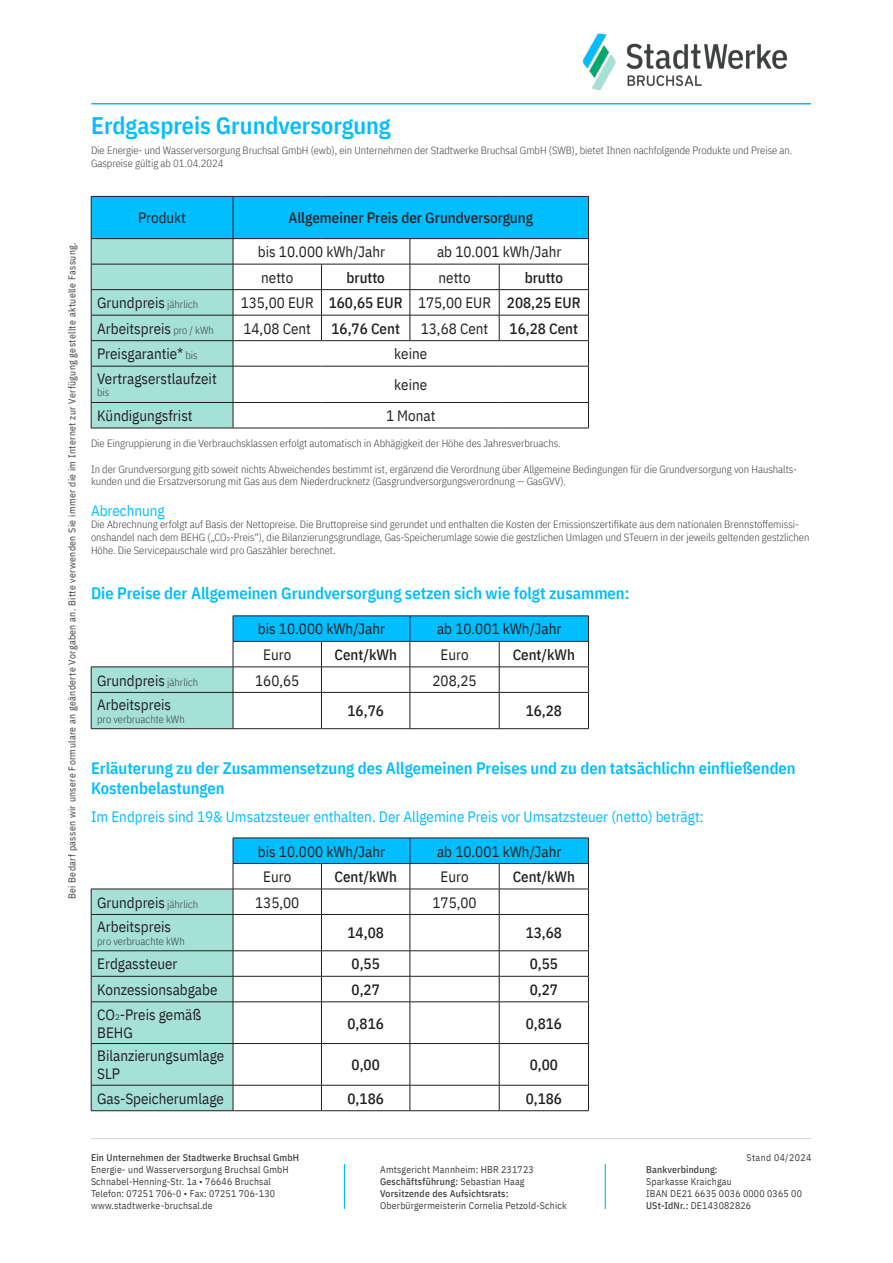
<style>
.page{position:relative;width:893px;height:1263px;background:#fff}
.page>*{position:absolute;margin:0;border:0;box-sizing:border-box;transform-origin:0 0}
.t1{font:600 24px "IBM Plex Sans Cond";color:#00beff}
.t2{font:600 16.5px/19.8px "IBM Plex Sans Cond";color:#00beff}
.Fließtext{font:15px/18px "IBM Plex Sans Cond";color:#231f20}
.Fließtext-2{font:500 15px "IBM Plex Sans Cond";color:#231f20}
.H4_wie_Fließtext{font:15px "IBM Plex Sans Cond";color:#00beff}
.Fließtext_klein{font:300 10.5px/12.6px "IBM Plex Sans Cond";color:#3c4141}
.Fließtext-3{font:300 10.5px "IBM Plex Sans Cond";color:#3c4141}
.t3{font:9.75px/12px "IBM Plex Sans Cond";letter-spacing:.02em;color:#3e3e3f}
.t4{font:500 9.75px/12px "IBM Plex Sans Cond";letter-spacing:.02em;color:#3e3e3f}
.t5{font:9.75px "IBM Plex Sans Cond";letter-spacing:.04em;color:#3e3e3f}
.s1{font-weight:300;font-size:10.5px;color:#3c4141}
.s2{font-weight:300}
.s3{font-weight:400}
.s4{font-weight:500}
</style>
<div class="page">
<hr style="left:91px;top:1138px;width:720px;height:1px;background:#d1d2d4">
<img style="left:582px;top:33px;width:206px;height:57px">
<hr style="left:92px;top:103px;width:719px;height:1px;background:#00beff">
<hr style="left:344px;top:1164px;width:1px;height:45px;background:#00beff">
<hr style="left:605px;top:1164px;width:1px;height:45px;background:#00beff">
<svg style="left:91px;top:196px;width:498px;height:232px"></svg>
<hr style="left:91px;top:428px;width:142px;height:1px;background:#231f20">
<hr style="left:233px;top:428px;width:88px;height:1px;background:#231f20">
<hr style="left:321px;top:428px;width:89px;height:1px;background:#231f20">
<hr style="left:410px;top:428px;width:89px;height:1px;background:#231f20">
<hr style="left:499px;top:428px;width:90px;height:1px;background:#231f20">
<svg style="left:91px;top:616px;width:498px;height:113px"></svg>
<hr style="left:91px;top:667px;width:142px;height:1px;background:#231f20">
<svg style="left:91px;top:838px;width:498px;height:273px"></svg>
<hr style="left:91px;top:889px;width:142px;height:1px;background:#231f20">
<h1 class="t1" style="left:91px;top:107px;width:301px">Erdgaspreis Grundversorgung</h1>
<p class="Fließtext_klein" style="left:91px;top:143px;width:703px">Die Energie- und Wasserversorgung Bruchsal GmbH (ewb), ein Unternehmen der Stadtwerke Bruchsal GmbH (SWB), bietet Ihnen nachfolgende Produkte und Preise an.</p>
<p class="Fließtext_klein" style="left:91px;top:156px;width:134px">Gaspreise gültig ab 01.04.2024</p>
<p class="t5" style="left:65px;top:899px;width:658px;rotate:-90deg">Bei Bedarf passen wir unsere Formulare an geänderte Vorgaben an. Bitte verwenden Sie immer die im Internet zur Verfügung gestellte aktuelle Fassung.</p>
<p class="Fließtext" style="left:138px;top:208px;width:49px">Produkt</p>
<p class="Fließtext-2" style="left:289px;top:206px;width:246px">Allgemeiner Preis der Grundversorgung</p>
<p class="Fließtext" style="left:258px;top:242px;width:129px">bis 10.000 kWh/Jahr</p>
<p class="Fließtext" style="left:437px;top:242px;width:126px">ab 10.001 kWh/Jahr</p>
<p class="Fließtext" style="left:261px;top:267px;width:34px">netto</p>
<p class="Fließtext-2" style="left:346px;top:266px;width:40px">brutto</p>
<p class="Fließtext" style="left:439px;top:267px;width:34px">netto</p>
<p class="Fließtext-2" style="left:525px;top:266px;width:40px">brutto</p>
<p class="Fließtext" style="left:97px;top:293px;width:103px">Grundpreis <span class="s1">jährlich</span></p>
<p class="Fließtext" style="left:241px;top:293px;width:75px">135,00 EUR</p>
<p class="Fließtext-2" style="left:329px;top:291px;width:75px">160,65 EUR</p>
<p class="Fließtext" style="left:418px;top:293px;width:75px">175,00 EUR</p>
<p class="Fließtext-2" style="left:507px;top:291px;width:75px">208,25 EUR</p>
<p class="Fließtext" style="left:97px;top:318px;width:118px">Arbeitspreis <span class="s1">pro / kWh</span></p>
<p class="Fließtext" style="left:243px;top:318px;width:69px">14,08 Cent</p>
<p class="Fließtext-2" style="left:331px;top:317px;width:70px">16,76 Cent</p>
<p class="Fließtext" style="left:421px;top:318px;width:69px">13,68 Cent</p>
<p class="Fließtext-2" style="left:510px;top:317px;width:70px">16,28 Cent</p>
<p class="Fließtext" style="left:97px;top:344px;width:102px">Preisgarantie* <span class="s1">bis</span></p>
<p class="Fließtext" style="left:394px;top:344px;width:34px">keine</p>
<p class="Fließtext" style="left:97px;top:368px;width:121px">Vertragserstlaufzeit</p>
<p class="Fließtext-3" style="left:97px;top:385px;width:14px">bis</p>
<p class="Fließtext" style="left:394px;top:375px;width:34px">keine</p>
<p class="Fließtext" style="left:97px;top:405px;width:97px">Kündigungsfrist</p>
<p class="Fließtext" style="left:386px;top:405px;width:51px">1 Monat</p>
<p class="Fließtext_klein" style="left:91px;top:437px;width:471px">Die Eingruppierung in die Verbrauchsklassen erfolgt automatisch in Abhägigkeit der Höhe des Jahresverbruachs.</p>
<p class="Fließtext_klein" style="left:91px;top:462px;width:707px">In der Grundversorgung gitb soweit nichts Abweichendes bestimmt ist, ergänzend die Verordnung über Allgemeine Bedingungen für die Grundversorgung von Haushalts&shy;kunden und die Ersatzversorung mit Gas aus dem Niederdrucknetz (Gasgrundversorgungsverordnung — GasGVV).</p>
<p class="H4_wie_Fließtext" style="left:91px;top:499px;width:75px">Abrechnung</p>
<p class="Fließtext_klein" style="left:91px;top:518px;width:720px">Die Abrechnung erfolgt auf Basis der Nettopreise. Die Bruttopreise sind gerundet und enthalten die Kosten der Emissionszertifikate aus dem nationalen Brennstoffemissi&shy;onshandel nach dem BEHG („CO₂-Preis“), die Bilanzierungsgrundlage, Gas-Speicherumlage sowie die gestzlichen Umlagen und STeuern in der jeweils geltenden gestzlichen<br>Höhe. Die Servicepauschale wird pro Gaszähler berechnet.</p>
<h2 class="t2" style="left:91px;top:581px;width:540px">Die Preise der Allgemeinen Grundversorgung setzen sich wie folgt zusammen:</h2>
<p class="Fließtext" style="left:258px;top:619px;width:129px">bis 10.000 kWh/Jahr</p>
<p class="Fließtext" style="left:437px;top:619px;width:126px">ab 10.001 kWh/Jahr</p>
<p class="Fließtext" style="left:263px;top:644px;width:30px">Euro</p>
<p class="Fließtext-2" style="left:334px;top:643px;width:64px">Cent/kWh</p>
<p class="Fließtext" style="left:440px;top:644px;width:30px">Euro</p>
<p class="Fließtext-2" style="left:513px;top:643px;width:64px">Cent/kWh</p>
<p class="Fließtext" style="left:97px;top:670px;width:103px">Grundpreis <span class="s1">jährlich</span></p>
<p class="Fließtext" style="left:255px;top:670px;width:46px">160,65</p>
<p class="Fließtext" style="left:432px;top:670px;width:46px">208,25</p>
<p class="Fließtext" style="left:97px;top:694px;width:75px">Arbeitspreis</p>
<p class="Fließtext-3" style="left:97px;top:711px;width:89px">pro verbruachte kWh</p>
<p class="Fließtext-2" style="left:347px;top:699px;width:38px">16,76</p>
<p class="Fließtext-2" style="left:526px;top:699px;width:38px">16,28</p>
<h2 class="t2" style="left:91px;top:757px;width:706px">Erläuterung zu der Zusammensetzung des Allgemeinen Preises und zu den tatsächlichn einfließenden<br>Kostenbelastungen</h2>
<p class="H4_wie_Fließtext" style="left:91px;top:805px;width:614px">Im Endpreis sind 19&amp; Umsatzsteuer enthalten. Der Allgemine Preis vor Umsatzsteuer (netto) beträgt:</p>
<p class="Fließtext" style="left:258px;top:841px;width:129px">bis 10.000 kWh/Jahr</p>
<p class="Fließtext" style="left:437px;top:841px;width:126px">ab 10.001 kWh/Jahr</p>
<p class="Fließtext" style="left:263px;top:866px;width:30px">Euro</p>
<p class="Fließtext-2" style="left:334px;top:865px;width:64px">Cent/kWh</p>
<p class="Fließtext" style="left:440px;top:866px;width:30px">Euro</p>
<p class="Fließtext-2" style="left:513px;top:865px;width:64px">Cent/kWh</p>
<p class="Fließtext" style="left:97px;top:892px;width:103px">Grundpreis <span class="s1">jährlich</span></p>
<p class="Fließtext" style="left:255px;top:892px;width:46px">135,00</p>
<p class="Fließtext" style="left:432px;top:892px;width:46px">175,00</p>
<p class="Fließtext" style="left:97px;top:916px;width:75px">Arbeitspreis</p>
<p class="Fließtext-3" style="left:97px;top:933px;width:89px">pro verbruachte kWh</p>
<p class="Fließtext-2" style="left:347px;top:921px;width:38px">14,08</p>
<p class="Fließtext-2" style="left:526px;top:921px;width:38px">13,68</p>
<p class="Fließtext" style="left:97px;top:954px;width:82px">Erdgassteuer</p>
<p class="Fließtext-2" style="left:352px;top:952px;width:30px">0,55</p>
<p class="Fließtext-2" style="left:530px;top:952px;width:30px">0,55</p>
<p class="Fließtext" style="left:97px;top:979px;width:122px">Konzessionsabgabe</p>
<p class="Fließtext-2" style="left:352px;top:978px;width:30px">0,27</p>
<p class="Fließtext-2" style="left:530px;top:978px;width:30px">0,27</p>
<p class="Fließtext" style="left:97px;top:1004px;width:105px">CO<span class="s2">₂</span>-Preis gemäß<br>BEHG</p>
<p class="Fließtext-2" style="left:347px;top:1011px;width:38px">0,816</p>
<p class="Fließtext-2" style="left:526px;top:1011px;width:38px">0,816</p>
<p class="Fließtext" style="left:97px;top:1045px;width:129px">Bilanzierungsumlage<br>SLP</p>
<p class="Fließtext-2" style="left:352px;top:1053px;width:30px">0,00</p>
<p class="Fließtext-2" style="left:530px;top:1053px;width:30px">0,00</p>
<p class="Fließtext" style="left:97px;top:1088px;width:128px">Gas-Speicherumlage</p>
<p class="Fließtext-2" style="left:347px;top:1087px;width:38px">0,186</p>
<p class="Fließtext-2" style="left:526px;top:1087px;width:38px">0,186</p>
<p class="t4" style="left:91px;top:1151px;width:210px">Ein Unternehmen der Stadtwerke Bruchsal GmbH</p>
<p class="t3" style="left:91px;top:1163px;width:199px">Energie- und Wasserversorgung Bruchsal GmbH Schnabel-Henning-Str. 1a • 76646 Bruchsal Telefon: 07251 706-0 • Fax: 07251 706-130 www.stadtwerke-bruchsal.de</p>
<p class="t4" style="left:380px;top:1162px;width:155px"><span class="s3">Amtsgericht Mannheim: HBR 231723<br></span>Geschäftsführung: <span class="s3">Sebastian Haag<br></span>Vorsitzende des Aufsichtsrats:</p>
<p class="t3" style="left:380px;top:1198px;width:188px">Oberbürgermeisterin Cornelia Petzold-Schick</p>
<p class="t5" style="left:746px;top:1150px;width:66px">Stand 04/2024</p>
<p class="t4" style="left:646px;top:1162px;width:73px">Bankverbindung:</p>
<p class="t3" style="left:646px;top:1174px;width:157px">Sparkasse Kraichgau<br>IBAN DE21 6635 0036 0000 0365 00<br><span class="s4">USt-IdNr.:</span> DE143082826</p>
</div>
